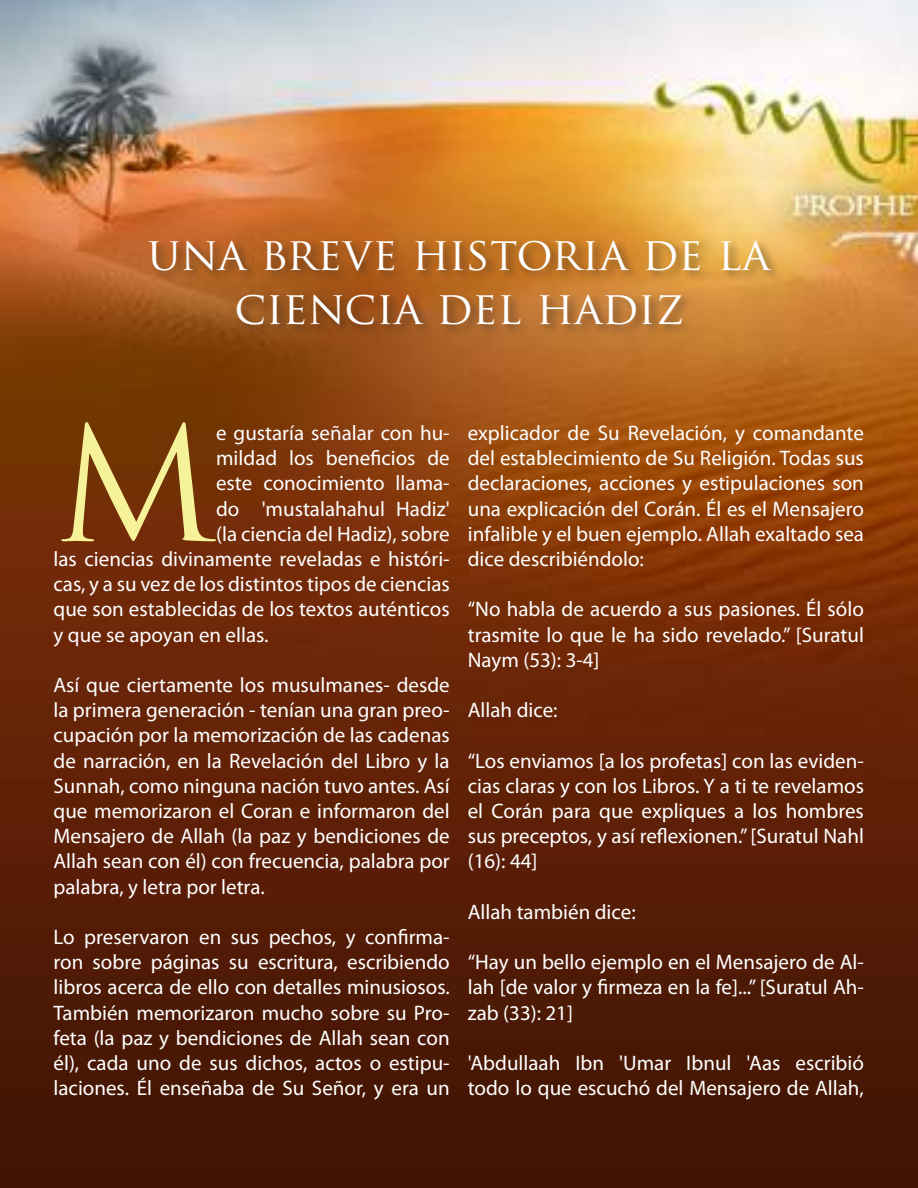
<style>
.page{position:relative;width:918px;height:1188px;background:#fff}
.page>*{position:absolute;margin:0;border:0;box-sizing:border-box;transform-origin:0 0}
.t1{font:154.8px "Trajan Pro";color:#f6f299}
.t2{font:45px/54px "Trajan Pro";color:#fff;text-align:center}
.t3{font:21px/25.2px "Myriad Pro";color:#fff;text-align:justify}
</style>
<div class="page">
<img style="left:0;top:0;width:918px;height:1187px">
<div style="left:146px;top:237px;width:636px;height:100px;background:#231f20;opacity:.5"></div>
<h2 class="t2" style="left:147px;top:226px;width:624px">una breve historia de la ciencia del hadiz</h2>
<h1 class="t1" style="left:54px;top:386px;width:164px">M</h1>
<p class="t3" style="left:216px;top:420px;width:235px">e gustaría señalar con hu-</p>
<p class="t3" style="left:216px;top:445px;width:235px">mildad los beneficios de</p>
<p class="t3" style="left:216px;top:471px;width:235px">este conocimiento llama-</p>
<p class="t3" style="left:216px;top:496px;width:235px">do 'mustalahahul Hadiz'</p>
<p class="t3" style="left:216px;top:521px;width:235px">(la ciencia del Hadiz), sobre</p>
<p class="t3" style="left:54px;top:546px;width:398px">las ciencias divinamente reveladas e históri-</p>
<p class="t3" style="left:54px;top:571px;width:398px">cas, y a su vez de los distintos tipos de ciencias</p>
<p class="t3" style="left:54px;top:597px;width:398px">que son establecidas de los textos auténticos</p>
<p class="t3" style="left:54px;top:622px;width:217px">y que se apoyan en ellas.</p>
<p class="t3" style="left:54px;top:672px;width:398px">Así que ciertamente los musulmanes- desde la primera generación - tenían una gran preo&shy;cupación por la memorización de las cadenas de narración, en la Revelación del Libro y la Sunnah, como ninguna nación tuvo antes. Así que memorizaron el Coran e informaron del Mensajero de Allah (la paz y bendiciones de Allah sean con él) con frecuencia, palabra por palabra, y letra por letra.</p>
<p class="t3" style="left:54px;top:924px;width:398px">Lo preservaron en sus pechos, y confirma&shy;ron sobre páginas su escritura, escribiendo libros acerca de ello con detalles minusiosos.<br>También memorizaron mucho sobre su Pro&shy;feta (la paz y bendiciones de Allah sean con él), cada uno de sus dichos, actos o estipu&shy;laciones. Él enseñaba de Su Señor, y era un</p>
<p class="t3" style="left:468px;top:420px;width:398px">explicador de Su Revelación, y comandante del establecimiento de Su Religión. Todas sus declaraciones, acciones y estipulaciones son una explicación del Corán. Él es el Mensajero infalible y el buen ejemplo. Allah exaltado sea dice describiéndolo:</p>
<p class="t3" style="left:468px;top:597px;width:398px">“No habla de acuerdo a sus pasiones. Él sólo trasmite lo que le ha sido revelado.” [Suratul Naym (53): 3-4]</p>
<p class="t3" style="left:468px;top:697px;width:91px">Allah dice:</p>
<p class="t3" style="left:468px;top:748px;width:398px">“Los enviamos [a los profetas] con las eviden&shy;cias claras y con los Libros. Y a ti te revelamos el Corán para que expliques a los hombres sus preceptos, y así reflexionen.” [Suratul Nahl (16): 44]</p>
<p class="t3" style="left:468px;top:899px;width:169px">Allah también dice:</p>
<p class="t3" style="left:468px;top:949px;width:398px">“Hay un bello ejemplo en el Mensajero de Al&shy;lah [de valor y firmeza en la fe]...” [Suratul Ah&shy;zab (33): 21]</p>
<p class="t3" style="left:468px;top:1050px;width:398px">'Abdullaah Ibn 'Umar Ibnul 'Aas escribió todo lo que escuchó del Mensajero de Allah,</p>
</div>
